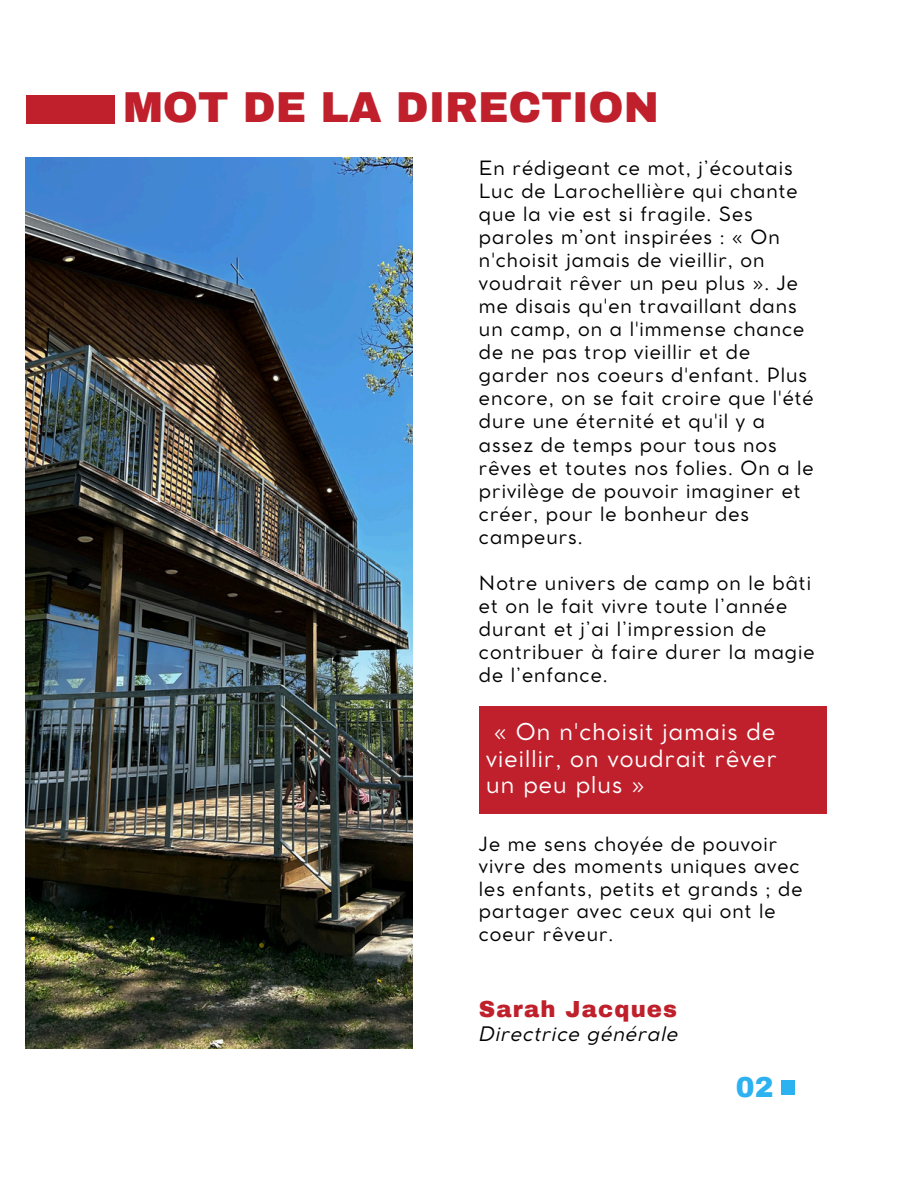
<style>
.page{position:relative;width:918px;height:1188px;background:#fff}
.page>*{position:absolute;margin:0;border:0;box-sizing:border-box;transform-origin:0 0}
.t1{font:900 42.3px "Archivo";color:#bf202b}
.t2{font:900 28.2px "Archivo";color:#2cb1f1}
.t3{font:22.95px/26.5px "Cocomat Pro";letter-spacing:.05em;color:#fff;text-align:justify}
.t4{font:900 22.8px "Archivo";letter-spacing:.05em;color:#bf202b}
.t5{font:italic 19.8px "Cocomat Pro";letter-spacing:.05em;color:#000}
.t6{font:19.35px/23.1px "Cocomat Pro";letter-spacing:.05em;color:#000}
</style>
<div class="page">
<div style="left:479px;top:706px;width:347px;height:108px;background:#bf202b"></div>
<div style="left:26px;top:95px;width:88px;height:29px;background:#bf202b"></div>
<div style="left:781px;top:1081px;width:14px;height:14px;background:#2cb1f1"></div>
<img style="left:26px;top:158px;width:387px;height:891px">
<p class="t1" style="left:123px;top:85px;width:538px">MOT DE LA DIRECTION</p>
<p class="t6" style="left:479px;top:158px;width:336px">En rédigeant ce mot, j’écoutais<br>Luc de Larochellière qui chante que la vie est si fragile. Ses paroles m’ont inspirées : « On n'choisit jamais de vieillir, on voudrait rêver un peu plus ». Je me disais qu'en travaillant dans un camp, on a l'immense chance de ne pas trop vieillir et de garder nos coeurs d'enfant. Plus encore, on se fait croire que l'été dure une éternité et qu'il y a assez de temps pour tous nos rêves et toutes nos folies. On a le privilège de pouvoir imaginer et créer, pour le bonheur des campeurs.</p>
<h2 class="t6" style="left:479px;top:573px;width:337px">Notre univers de camp on le bâti et on le fait vivre toute l’année durant et j’ai l’impression de contribuer à faire durer la magie de l’enfance.</h2>
<h2 class="t3" style="left:486px;top:721px;width:292px;text-indent:8px">« On n'choisit jamais de vieillir, on voudrait rêver un peu plus »</h2>
<p class="t6" style="left:479px;top:834px;width:325px;line-height:22.5px">Je me sens choyée de pouvoir vivre des moments uniques avec les enfants, petits et grands ; de partager avec ceux qui ont le coeur rêveur.</p>
<p class="t4" style="left:479px;top:997px;width:200px">Sarah Jacques</p>
<p class="t5" style="left:479px;top:1026px;width:201px">Directrice générale</p>
<p class="t2" style="left:736px;top:1072px;width:39px">02</p>
</div>
